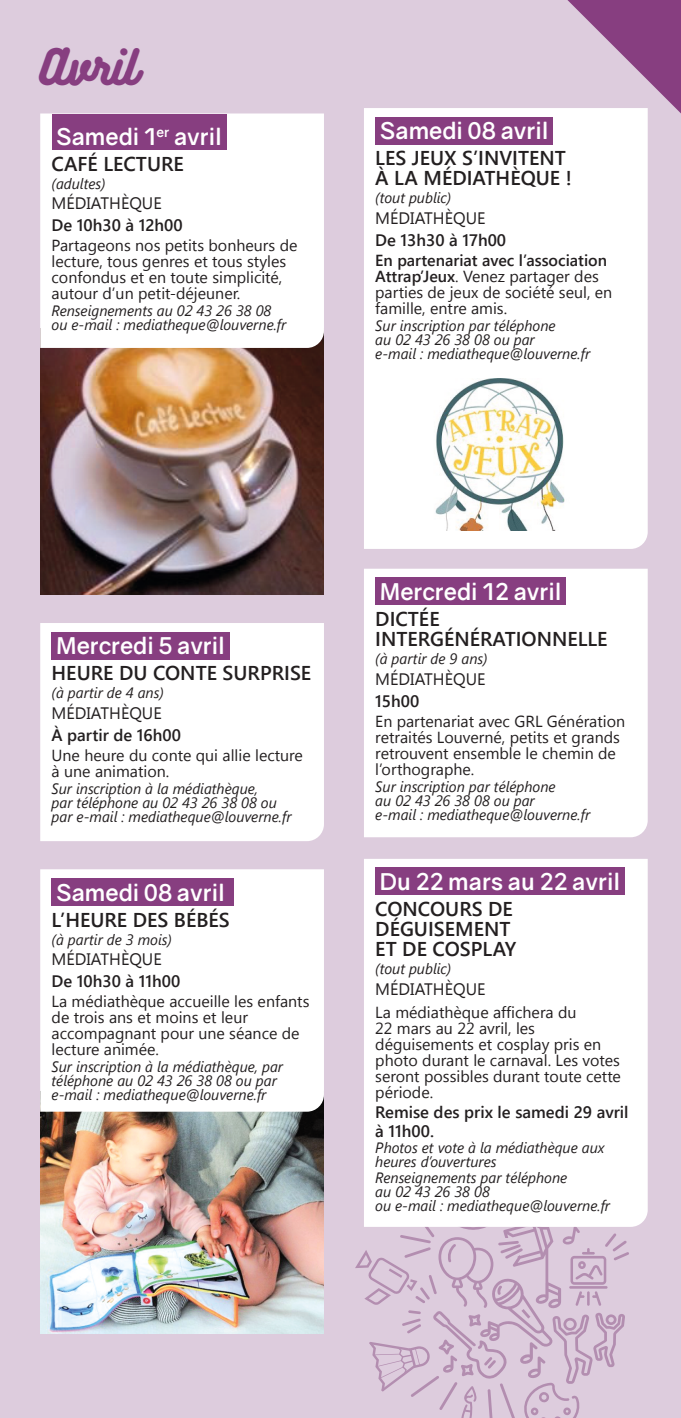
<style>
.page{position:relative;width:681px;height:1418px;background:#fff}
.page>*{position:absolute;margin:0;border:0;box-sizing:border-box;transform-origin:0 0}
.t1{font:44px "Bukhari Script";color:#873e80}
.t2{font:700 23px "Gravity";color:#fff}
.t3{font:600 20px/20px "Segoe UI";color:#231f20}
.t4{font:600 16.6px/19px "Segoe UI";color:#231f20}
.t5{font:16.6px "Segoe UI";color:#231f20}
.t6{font:16px/16px "Segoe UI";color:#231f20}
.t7{font:italic 15px/14px "Segoe UI";color:#231f20}
.s1{font-weight:600}
</style>
<div class="page">
<div style="left:0;top:0;width:680px;height:1417px;background:#dcd"></div>
<img style="left:40px;top:348px;width:284px;height:247px">
<div style="left:40px;top:113px;width:284px;height:235px;background:#fff"></div>
<div style="left:52px;top:115px;width:174px;height:35px;background:#873e80"></div>
<img style="left:40px;top:1111px;width:284px;height:222px">
<div style="left:40px;top:869px;width:284px;height:242px;background:#fff"></div>
<div style="left:52px;top:878px;width:182px;height:27px;background:#873e80"></div>
<div style="left:364px;top:108px;width:283px;height:441px;background:#fff"></div>
<div style="left:375px;top:117px;width:178px;height:27px;background:#873e80"></div>
<div style="left:40px;top:623px;width:284px;height:218px;background:#fff"></div>
<div style="left:52px;top:631px;width:177px;height:28px;background:#873e80"></div>
<div style="left:364px;top:568px;width:283px;height:269px;background:#fff"></div>
<div style="left:375px;top:577px;width:191px;height:28px;background:#873e80"></div>
<svg style="left:355px;top:1226px;width:274px;height:191px"></svg>
<img style="left:423px;top:379px;width:151px;height:151px">
<div style="left:364px;top:859px;width:283px;height:367px;background:#fff"></div>
<div style="left:375px;top:867px;width:249px;height:28px;background:#873e80"></div>
<svg style="left:539px;top:0;width:142px;height:142px"></svg>
<h1 class="t1" style="left:40px;top:40px;width:98px">Avril</h1>
<h2 class="t2" style="left:56px;top:127px;width:167px">Samedi 1<sup>er</sup> avril</h2>
<p class="t3" style="left:52px;top:156px;width:134px">CAFÉ LECTURE</p>
<p class="t7" style="left:52px;top:178px;width:56px">(adultes)</p>
<p class="t5" style="left:52px;top:197px;width:112px">MÉDIATHÈQUE</p>
<p class="t4" style="left:52px;top:217px;width:133px">De 10h30 à 12h00</p>
<p class="t6" style="left:52px;top:239px;width:247px">Partageons nos petits bonheurs de lecture, tous genres et tous styles confondus et en toute simplicité, autour d’un petit-déjeuner.</p>
<p class="t7" style="left:52px;top:305px;width:236px">Renseignements au 02 43 26 38 08 ou e-mail : mediatheque@louverne.fr</p>
<h2 class="t2" style="left:379px;top:122px;width:170px">Samedi 08 avril</h2>
<p class="t3" style="left:375px;top:150px;width:198px">LES JEUX S’INVITENT<br>À LA MÉDIATHÈQUE !</p>
<p class="t7" style="left:375px;top:192px;width:77px">(tout public)</p>
<p class="t5" style="left:375px;top:212px;width:112px">MÉDIATHÈQUE</p>
<p class="t4" style="left:375px;top:232px;width:132px">De 13h30 à 17h00</p>
<p class="t6" style="left:375px;top:254px;width:238px"><span class="s1">En partenariat avec l’association<br>Attrap’Jeux</span>. Venez partager des parties de jeux de société seul, en famille, entre amis.</p>
<p class="t7" style="left:375px;top:320px;width:216px">Sur inscription par téléphone<br>au 02 43 26 38 08 ou par<br>e-mail : mediatheque@louverne.fr</p>
<h2 class="t2" style="left:56px;top:637px;width:170px">Mercredi 5 avril</h2>
<p class="t3" style="left:52px;top:665px;width:261px">HEURE DU CONTE SURPRISE</p>
<p class="t7" style="left:52px;top:687px;width:114px">(à partir de 4 ans)</p>
<p class="t5" style="left:52px;top:707px;width:112px">MÉDIATHÈQUE</p>
<p class="t4" style="left:52px;top:727px;width:131px">À partir de 16h00</p>
<p class="t6" style="left:52px;top:748px;width:253px">Une heure du conte qui allie lecture à une animation.</p>
<p class="t7" style="left:52px;top:783px;width:241px">Sur inscription à la médiathèque,<br>par téléphone au 02 43 26 38 08 ou par e-mail : mediatheque@louverne.fr</p>
<h2 class="t2" style="left:56px;top:883px;width:170px">Samedi 08 avril</h2>
<p class="t3" style="left:52px;top:911px;width:180px">L’HEURE DES BÉBÉS</p>
<p class="t7" style="left:52px;top:933px;width:122px">(à partir de 3 mois)</p>
<p class="t5" style="left:52px;top:953px;width:112px">MÉDIATHÈQUE</p>
<p class="t4" style="left:52px;top:973px;width:130px">De 10h30 à 11h00</p>
<p class="t6" style="left:52px;top:994px;width:259px">La médiathèque accueille les enfants de trois ans et moins et leur accompagnant pour une séance de lecture animée.</p>
<p class="t7" style="left:52px;top:1061px;width:233px">Sur inscription à la médiathèque, par téléphone au 02 43 26 38 08 ou par e-mail : mediatheque@louverne.fr</p>
<h2 class="t2" style="left:379px;top:582px;width:183px">Mercredi 12 avril</h2>
<p class="t3" style="left:375px;top:611px;width:234px">DICTÉE<br>INTERGÉNÉRATIONNELLE</p>
<p class="t7" style="left:375px;top:653px;width:114px">(à partir de 9 ans)</p>
<p class="t5" style="left:375px;top:672px;width:112px">MÉDIATHÈQUE</p>
<p class="t4" style="left:375px;top:692px;width:45px">15h00</p>
<p class="t6" style="left:375px;top:714px;width:251px">En partenariat avec GRL Génération retraités Louverné, petits et grands retrouvent ensemble le chemin de l’orthographe.</p>
<p class="t7" style="left:375px;top:780px;width:216px">Sur inscription par téléphone<br>au 02 43 26 38 08 ou par<br>e-mail : mediatheque@louverne.fr</p>
<h2 class="t2" style="left:379px;top:872px;width:242px">Du 22 mars au 22 avril</h2>
<p class="t3" style="left:375px;top:901px;width:142px">CONCOURS DE<br>DÉGUISEMENT<br>ET DE COSPLAY</p>
<p class="t7" style="left:375px;top:963px;width:77px">(tout public)</p>
<p class="t5" style="left:375px;top:982px;width:112px">MÉDIATHÈQUE</p>
<p class="t6" style="left:375px;top:1005px;width:247px">La médiathèque affichera du<br>22 mars au 22 avril, les déguisements et cosplay pris en photo durant le carnaval. Les votes seront possibles durant toute cette période.</p>
<p class="t4" style="left:375px;top:1103px;width:255px">Remise des prix le samedi 29 avril à 11h00.</p>
<p class="t7" style="left:375px;top:1141px;width:230px">Photos et vote à la médiathèque aux heures d’ouvertures</p>
<p class="t7" style="left:375px;top:1171px;width:236px">Renseignements par téléphone<br>au 02 43 26 38 08<br>ou e-mail : mediatheque@louverne.fr</p>
</div>
